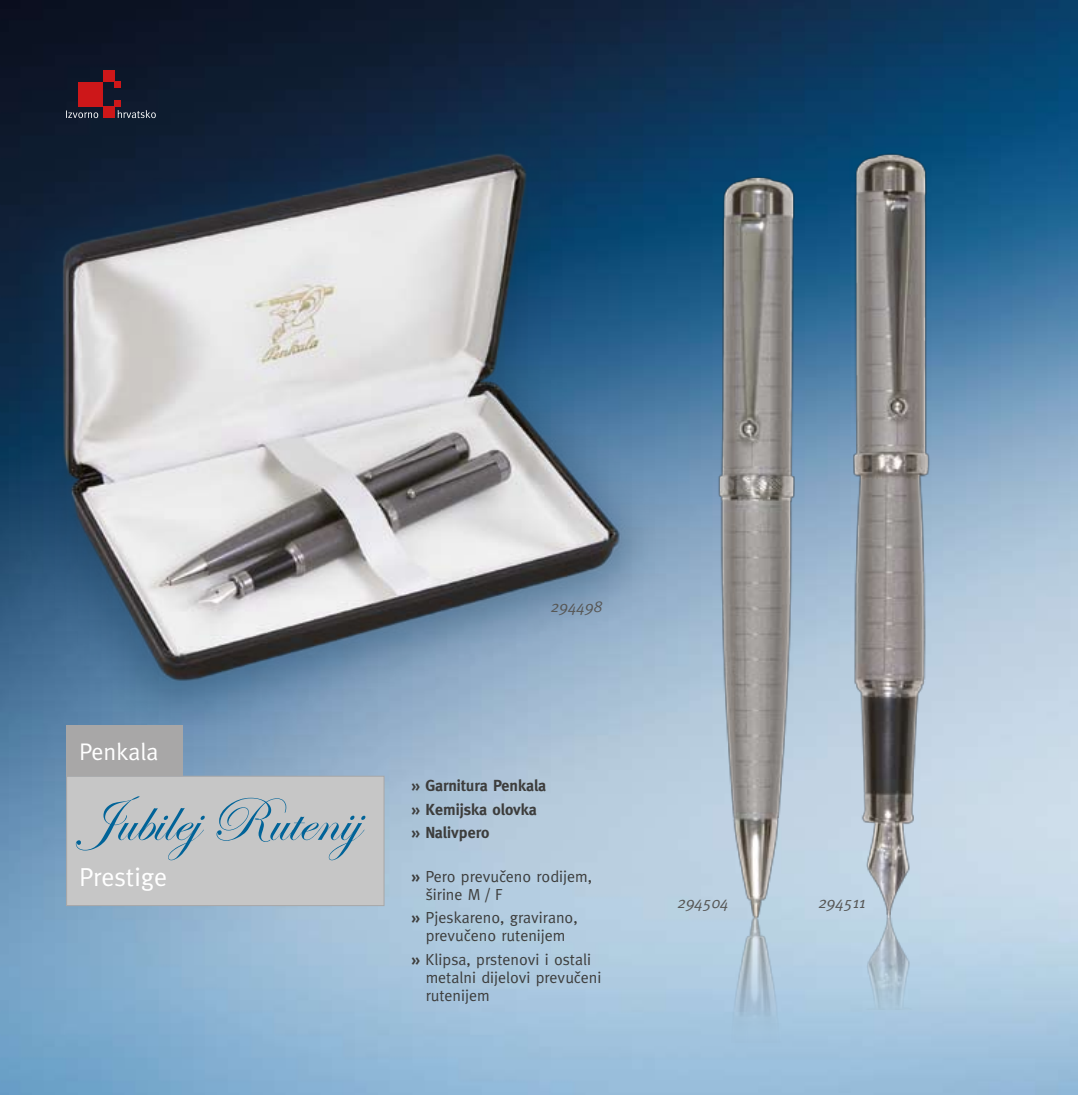
<style>
.page{position:relative;width:1078px;height:1095px;background:#fff}
.page>*{position:absolute;margin:0;border:0;box-sizing:border-box;transform-origin:0 0}
.t1{font:63.2px "Edwardian Script ITC";color:#006398}
.t2{font:26px "Meta";color:#fff}
.t3{font:24px "Meta";color:#fff}
.t4{font:16px/18px "Meta";color:#3d3d3c}
.t5{font:700 16px/23.6px "Meta";color:#3d3d3c}
.t6{font:italic 16px "Meta";color:#575756}
.s1{font-weight:700}
</style>
<div class="page">
<img style="left:0;top:0;width:1077px;height:1094px">
<img style="left:643px;top:147px;width:235px;height:894px">
<img style="left:757px;top:143px;width:278px;height:865px">
<img style="left:17px;top:129px;width:647px;height:595px">
<div style="left:79px;top:82px;width:24px;height:24px;background:#cd1719"></div>
<div style="left:103px;top:106px;width:11px;height:12px;background:#cd1719"></div>
<div style="left:114px;top:100px;width:7px;height:7px;background:#cd1719"></div>
<div style="left:103px;top:70px;width:11px;height:12px;background:#cd1719"></div>
<div style="left:114px;top:82px;width:7px;height:6px;background:#cd1719"></div>
<svg style="left:66px;top:110px;width:90px;height:8px"></svg>
<div style="left:66px;top:725px;width:117px;height:50px;background:#a8a7a7"></div>
<div style="left:66px;top:775px;width:318px;height:130px;background:#c6c6c6;border:1px solid #a8a7a7"></div>
<p class="t6" style="left:551px;top:597px;width:53px">294498</p>
<h3 class="t3" style="left:79px;top:737px;width:81px">Penkala</h3>
<h1 class="t1" style="left:80px;top:785px;width:280px">Jubilej Rutenij</h1>
<h2 class="t2" style="left:79px;top:861px;width:90px">Prestige</h2>
<p class="t5" style="left:411px;top:773px;width:136px">≈ Garnitura Penkala ≈ Kemijska olovka ≈ Nalivpero</p>
<p class="t4" style="left:425px;top:866px;width:168px;text-indent:-14px"><span class="s1">≈</span> Pero prevuËeno rodijem, πirine M / F</p>
<p class="t4" style="left:411px;top:908px;width:168px;text-align:center"><span class="s1">≈</span> Pjeskareno, gravirano, prevuËeno rutenijem</p>
<p class="t4" style="left:425px;top:950px;width:177px;text-indent:-14px"><span class="s1">≈</span> Klipsa, prstenovi i ostali metalni dijelovi prevuËeni rutenijem</p>
<p class="t6" style="left:677px;top:892px;width:53px">294504</p>
<p class="t6" style="left:818px;top:892px;width:49px">294511</p>
</div>
